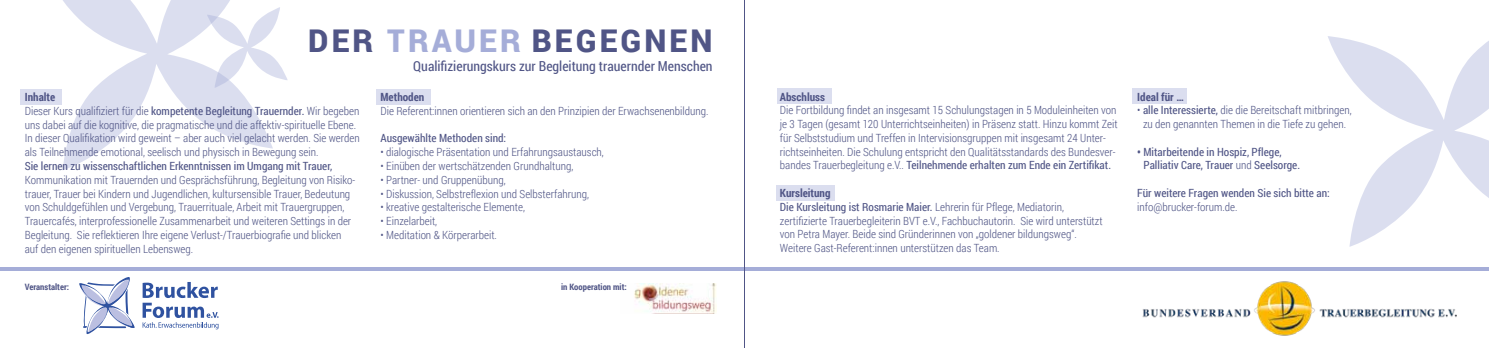
<style>
.page{position:relative;width:1489px;height:348px;background:#fff}
.page>*{position:absolute;margin:0;border:0;box-sizing:border-box;transform-origin:0 0}
.t1{font:900 31.25px "Roboto";letter-spacing:.1em;color:#505586}
.t2{font:13.75px "Roboto Condensed";color:#505586}
.t3{font:300 11.25px/13.8px "Roboto Condensed";color:#505586}
.t4{font:11.25px/13.8px "Roboto Condensed";color:#505586}
.t5{font:700 11.25px "Roboto Condensed";color:#505586}
.t6{font:700 8.75px "Roboto Condensed";color:#505586}
.s1{color:#a5add8}
.s2{font-weight:700}
.s3{font-weight:400}
.s4{font-weight:300}
</style>
<div class="page">
<div style="left:776px;top:88px;width:55px;height:16px;background:#dbdeef"></div>
<div style="left:1132px;top:88px;width:55px;height:16px;background:#dbdeef"></div>
<div style="left:776px;top:185px;width:58px;height:15px;background:#dbdeef"></div>
<div style="left:20px;top:89px;width:41px;height:15px;background:#dbdeef"></div>
<div style="left:376px;top:89px;width:54px;height:15px;background:#dbdeef"></div>
<svg style="left:41px;top:0;width:232px;height:170px"></svg>
<svg style="left:143px;top:282px;width:75px;height:47px"></svg>
<svg style="left:79px;top:277px;width:56px;height:57px"></svg>
<img style="left:634px;top:283px;width:82px;height:30px">
<hr style="left:0;top:267px;width:1488px;height:4px;background:#a5add8">
<svg style="left:207px;top:7px;width:81px;height:81px"></svg>
<img style="left:1142px;top:281px;width:315px;height:55px">
<svg style="left:1328px;top:36px;width:160px;height:210px"></svg>
<hr style="left:744px;top:0;width:1px;height:347px;background:#505586">
<h1 class="t1" style="left:308px;top:19px;width:406px">DER <span class="s1">TRAUER</span> BEGEGNEN</h1>
<p class="t2" style="left:413px;top:56px;width:301px">Qualifizierungskurs zur Begleitung trauernder Menschen</p>
<p class="t3" style="left:25px;top:90px;width:336px"><span class="s2">Inhalte<br></span>Dieser Kurs qualifiziert für die <span class="s3">kompetente Begleitung Trauernder.</span> Wir begeben uns dabei auf die kognitive, die pragmatische und die affektiv-spirituelle Ebene.<br>In dieser Qualifikation wird geweint – aber auch viel gelacht werden. Sie werden als Teilnehmende emotional, seelisch und physisch in Bewegung sein.</p>
<p class="t4" style="left:25px;top:158px;width:309px">Sie lernen zu wissenschaftlichen Erkenntnissen im Umgang mit Trauer,</p>
<p class="t3" style="left:25px;top:172px;width:332px">Kommunikation mit Trauernden und Gesprächsführung, Begleitung von Risiko&shy;trauer, Trauer bei Kindern und Jugendlichen, kultursensible Trauer, Bedeutung von Schuldgefühlen und Vergebung, Trauerrituale, Arbeit mit Trauergruppen, Trauercafés, interprofessionelle Zusammenarbeit und weiteren Settings in der Begleitung. Sie reflektieren Ihre eigene Verlust-/Trauerbiografie und blicken auf den eigenen spirituellen Lebensweg.</p>
<p class="t6" style="left:25px;top:280px;width:46px">Veranstalter:</p>
<p class="t5" style="left:380px;top:89px;width:45px">Methoden</p>
<p class="t3" style="left:380px;top:103px;width:329px">Die Referent:innen orientieren sich an den Prinzipien der Erwachsenenbildung.</p>
<p class="t4" style="left:380px;top:131px;width:127px">Ausgewählte Methoden sind:</p>
<p class="t3" style="left:380px;top:145px;width:225px">• dialogische Präsentation und Erfahrungsaustausch,</p>
<p class="t3" style="left:380px;top:158px;width:194px">• Einüben der wertschätzenden Grundhaltung,</p>
<p class="t3" style="left:380px;top:172px;width:127px">• Partner- und Gruppenübung,</p>
<p class="t3" style="left:380px;top:186px;width:210px">• Diskussion, Selbstreflexion und Selbsterfahrung,</p>
<p class="t3" style="left:380px;top:200px;width:146px">• kreative gestalterische Elemente,</p>
<p class="t3" style="left:380px;top:213px;width:58px">• Einzelarbeit,</p>
<p class="t3" style="left:380px;top:227px;width:118px">• Meditation &amp; Körperarbeit.</p>
<p class="t6" style="left:561px;top:281px;width:67px">in Kooperation mit:</p>
<p class="t5" style="left:780px;top:88px;width:46px">Abschluss</p>
<p class="t3" style="left:780px;top:103px;width:339px">Die Fortbildung findet an insgesamt 15 Schulungstagen in 5 Moduleinheiten von je 3 Tagen (gesamt 120 Unterrichtseinheiten) in Präsenz statt. Hinzu kommt Zeit für Selbststudium und Treffen in Intervisionsgruppen mit insgesamt 24 Unter&shy;richtseinheiten. Die Schulung entspricht den Qualitätsstandards des Bundesver&shy;bandes Trauerbegleitung e.V.. <span class="s3">Teilnehmende erhalten zum Ende ein Zertifikat.</span></p>
<p class="t3" style="left:780px;top:185px;width:324px"><span class="s2">Kursleitung<br></span><span class="s3">Die Kursleitung ist Rosmarie Maier.</span> Lehrerin für Pflege, Mediatorin, zertifizierte Trauerbegleiterin BVT e.V., Fachbuchautorin. Sie wird unterstützt von Petra Mayer. Beide sind Gründerinnen von „goldener bildungsweg“.<br>Weitere Gast-Referent:innen unterstützen das Team.</p>
<p class="t5" style="left:1137px;top:88px;width:48px">Ideal für …</p>
<p class="t3" style="left:1137px;top:103px;width:216px;text-align:center">• <span class="s3">alle Interessierte,</span> die die Bereitschaft mitbringen, zu den genannten Themen in die Tiefe zu gehen.</p>
<p class="t4" style="left:1143px;top:144px;width:158px;text-indent:-6px"><span class="s2">•</span> Mitarbeitende in Hospiz, Pflege,<br>Palliativ Care, Trauer <span class="s4">und</span> Seelsorge.</p>
<p class="t4" style="left:1137px;top:185px;width:194px">Für weitere Fragen wenden Sie sich bitte an:</p>
<p class="t3" style="left:1137px;top:199px;width:102px">info@brucker-forum.de.</p>
</div>
